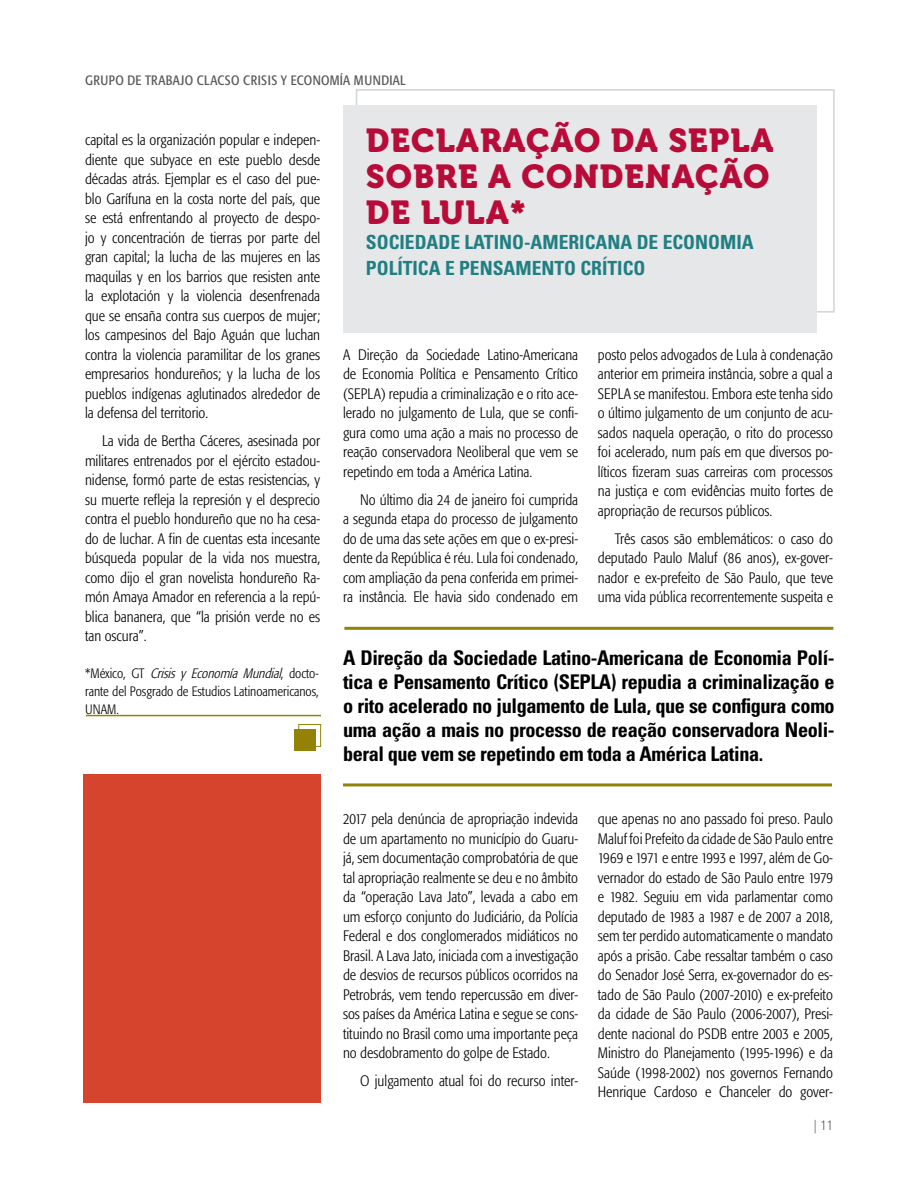
<style>
.page{position:relative;width:918px;height:1188px;background:#fff}
.page>*{position:absolute;margin:0;border:0;box-sizing:border-box;transform-origin:0 0}
.t1{font:33px/36px "Museo 900";letter-spacing:.03em;color:#b70c38}
.t2{font:700 condensed 20.25px/24px "Univers LT Std";letter-spacing:-.02em;color:#000;text-align:justify}
.t3{font:700 condensed 19.5px/25.5px "Univers LT Std";color:#207f83}
.t4{font:300 condensed 15px/19.5px "Formata";color:#000;text-align:justify}
.t5{font:300 condensed 13.5px/18px "Formata";color:#000;text-align:justify}
.t6{font:condensed 13.5px "Formata";letter-spacing:.02em;color:#58595b}
.t7{font:300 condensed 13.5px "Frutiger LT Std";color:#58595b}
.s1{font-style:italic}
</style>
<div class="page">
<div style="left:298px;top:724px;width:23px;height:23px;border:1px solid #938207"></div>
<div style="left:295px;top:729px;width:21px;height:22px;background:#938207"></div>
<hr style="left:86px;top:715px;width:235px;height:1px;background:#938207">
<div style="left:356px;top:89px;width:479px;height:224px;border:2px solid #d1d3d4"></div>
<div style="left:343px;top:105px;width:473px;height:228px;background:#e6e7e8"></div>
<hr style="left:343px;top:783px;width:489px;height:3px;background:#938207">
<hr style="left:344px;top:627px;width:489px;height:3px;background:#938207">
<div style="left:84px;top:775px;width:237px;height:328px;background:#d7442d"></div>
<p class="t6" style="left:85px;top:72px;width:322px">GRUPO DE TRABAJO CLACSO CRISIS Y ECONOMÍA MUNDIAL</p>
<p class="t4" style="left:85px;top:130px;width:237px">capital es la organización popular e indepen&shy;diente que subyace en este pueblo desde décadas atrás. Ejemplar es el caso del pue&shy;blo Garífuna en la costa norte del país, que se está enfrentando al proyecto de despo&shy;jo y concentración de tierras por parte del gran capital; la lucha de las mujeres en las maquilas y en los barrios que resisten ante la explotación y la violencia desenfrenada que se ensaña contra sus cuerpos de mujer; los campesinos del Bajo Aguán que luchan contra la violencia paramilitar de los granes empresarios hondureños; y la lucha de los pueblos indígenas aglutinados alrededor de la defensa del territorio.</p>
<p class="t4" style="left:85px;top:431px;width:237px;text-indent:17px">La vida de Bertha Cáceres, asesinada por militares entrenados por el ejército estadou&shy;nidense, formó parte de estas resistencias, y su muerte refleja la represión y el desprecio contra el pueblo hondureño que no ha cesa&shy;do de luchar. A fin de cuentas esta incesante búsqueda popular de la vida nos muestra, como dijo el gran novelista hondureño Ra&shy;món Amaya Amador en referencia a la repú&shy;blica bananera, que “la prisión verde no es tan oscura”.</p>
<p class="t5" style="left:85px;top:664px;width:235px">* M é x i c o , G T <span class="s1">Crisis y Economía Mundial</span>, d o c t o - rante del Posgrado de Estudios Latinoamericanos, UNAM.</p>
<h1 class="t1" style="left:366px;top:122px;width:409px">DECLARAÇÃO DA SEPLA<br>SOBRE A CONDENAÇÃO<br>DE LULA*</h1>
<h3 class="t3" style="left:366px;top:229px;width:389px">SOCIEDADE LATINO-AMERICANA DE ECONOMIA<br>POLÍTICA E PENSAMENTO CRÍTICO</h3>
<p class="t4" style="left:343px;top:345px;width:237px">A Direção da Sociedade Latino-Americana de Economia Política e Pensamento Crítico (SEPLA) repudia a criminalização e o rito ace&shy;lerado no julgamento de Lula, que se confi&shy;gura como uma ação a mais no processo de reação conservadora Neoliberal que vem se repetindo em toda a América Latina.</p>
<p class="t4" style="left:343px;top:490px;width:237px;text-indent:17px">No último dia 24 de janeiro foi cumprida a segunda etapa do processo de julgamento do de uma das sete ações em que o ex-presi&shy;dente da República é réu. Lula foi condenado, com ampliação da pena conferida em primei&shy;ra instância. Ele havia sido condenado em</p>
<p class="t4" style="left:598px;top:345px;width:237px">posto pelos advogados de Lula à condenação anterior em primeira instância, sobre a qual a SEPLA se manifestou. Embora este tenha sido o último julgamento de um conjunto de acu&shy;sados naquela operação, o rito do processo foi acelerado, num país em que diversos po&shy;líticos fizeram suas carreiras com processos na justiça e com evidências muito fortes de apropriação de recursos públicos.</p>
<p class="t4" style="left:598px;top:529px;width:237px;text-indent:17px">Três casos são emblemáticos: o caso do deputado Paulo Maluf (86 anos), ex-gover&shy;nador e ex-prefeito de São Paulo, que teve uma vida pública recorrentemente suspeita e</p>
<p class="t2" style="left:343px;top:646px;width:493px">A Direção da Sociedade Latino-Americana de Economia Polí&shy;tica e Pensamento Crítico (SEPLA) repudia a criminalização e o rito acelerado no julgamento de Lula, que se configura como uma ação a mais no processo de reação conservadora Neoli&shy;beral que vem se repetindo em toda a América Latina.</p>
<p class="t4" style="left:343px;top:810px;width:237px">2017 pela denúncia de apropriação indevida de um apartamento no município do Guaru&shy;já, sem documentação comprobatória de que tal apropriação realmente se deu e no âmbito da “operação Lava Jato”, levada a cabo em um esforço conjunto do Judiciário, da Polícia Federal e dos conglomerados midiáticos no Brasil. A Lava Jato, iniciada com a investigação de desvios de recursos públicos ocorridos na Petrobrás, vem tendo repercussão em diver&shy;sos países da América Latina e segue se cons&shy;tituindo no Brasil como uma importante peça no desdobramento do golpe de Estado.</p>
<p class="t4" style="left:360px;top:1072px;width:220px">O julgamento atual foi do recurso inter-</p>
<p class="t4" style="left:598px;top:810px;width:237px">que apenas no ano passado foi preso. Paulo Maluf foi Prefeito da cidade de São Paulo entre 1969 e 1971 e entre 1993 e 1997, além de Go&shy;vernador do estado de São Paulo entre 1979 e 1982. Seguiu em vida parlamentar como deputado de 1983 a 1987 e de 2007 a 2018, sem ter perdido automaticamente o mandato após a prisão. Cabe ressaltar também o caso do Senador José Serra, ex-governador do es&shy;tado de São Paulo (2007-2010) e ex-prefeito da cidade de São Paulo (2006-2007), Presi&shy;dente nacional do PSDB entre 2003 e 2005, Ministro do Planejamento (1995-1996) e da Saúde (1998-2002) nos governos Fernando Henrique Cardoso e Chanceler do gover-</p>
<p class="t7" style="left:814px;top:1117px;width:21px">| 11</p>
</div>
